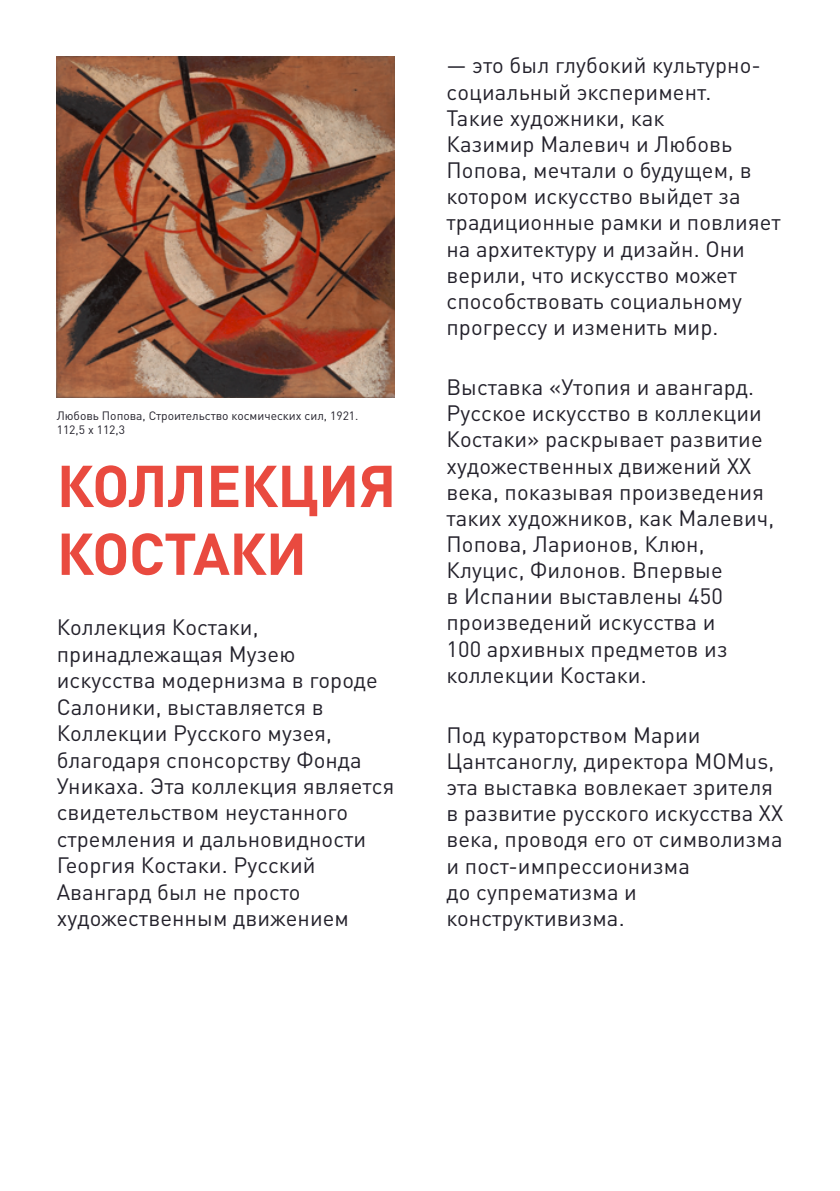
<style>
.page{position:relative;width:840px;height:1191px;background:#fff}
.page>*{position:absolute;margin:0;border:0;box-sizing:border-box;transform-origin:0 0}
.t1{font:700 58px/67.8px "DIN Pro";letter-spacing:-.01em;color:#e94a3f}
.t2{font:22px/26.2px "DIN Pro";letter-spacing:.005em;color:#23212b}
.t3{font:12px/13.8px "DIN Pro";color:#23212b}
</style>
<div class="page">
<img style="left:57px;top:57px;width:337px;height:340px">
<p class="t3" style="left:57px;top:408px;width:303px">Любовь Попова, Строительство космических сил, 1921.<br>112,5 х 112,3</p>
<h1 class="t1" style="left:57px;top:450px;width:341px">КОЛЛЕКЦИЯ<br>КОСТАКИ</h1>
<p class="t2" style="left:57px;top:613px;width:339px">Коллекция Костаки, принадлежащая Музею искусства модернизма в городе<br>Салоники, выставляется в<br>Коллекции Русского музея, благодаря спонсорству Фонда<br>Уникаха. Эта коллекция является свидетельством неустанного стремления и дальновидности<br>Георгия Костаки. Русский<br>Авангард был не просто художественным движением</p>
<p class="t2" style="left:446px;top:52px;width:336px">— это был глубокий культурно&shy;социальный эксперимент.<br>Такие художники, как<br>Казимир Малевич и Любовь<br>Попова, мечтали о будущем, в котором искусство выйдет за традиционные рамки и повлияет на архитектуру и дизайн. Они верили, что искусство может способствовать социальному прогрессу и изменить мир.</p>
<p class="t2" style="left:446px;top:373px;width:329px">Выставка «Утопия и авангард.<br>Русское искусство в коллекции<br>Костаки» раскрывает развитие художественных движений ХХ века, показывая произведения таких художников, как Малевич,<br>Попова, Ларионов, Клюн,<br>Клуцис, Филонов. Впервые<br>в Испании выставлены 450 произведений искусства и<br>100 архивных предметов из коллекции Костаки.</p>
<p class="t2" style="left:446px;top:721px;width:338px">Под кураторством Марии<br>Цантсаноглу, директора MOMus, эта выставка вовлекает зрителя в развитие русского искусства ХХ века, проводя его от символизма и пост-импрессионизма<br>до супрематизма и конструктивизма.</p>
</div>
